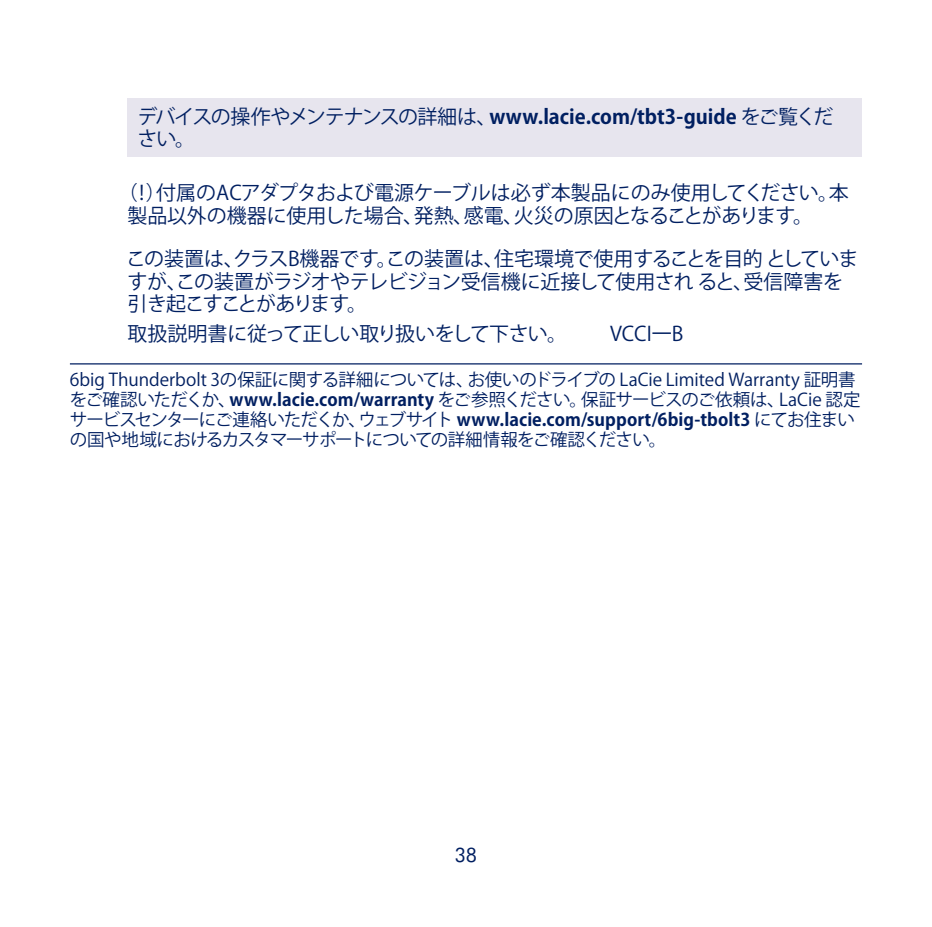
<style>
.page{position:relative;width:932px;height:927px;background:#fff}
.page>*{position:absolute;margin:0;border:0;box-sizing:border-box;transform-origin:0 0}
.t1{font:20px/22.5px "Koz Go Pr 6 N";letter-spacing:-.02em;color:#001f61}
.t2{font:20px/22.5px "Koz Go Pr 6 N";letter-spacing:-.07em;color:#001f61}
.t3{font:20px "Koz Go Pr 6 N";letter-spacing:-.04em;color:#001f61}
.t4{font:20px "Futura BT";color:#001f61;scale:.95 1}
.t5{font:17.5px/20px "Koz Go Pr 6 N";letter-spacing:-.025em;color:#001f61}
.s1{font-weight:700}
</style>
<div class="page">
<hr style="left:70px;top:363px;width:792px;height:1px;background:#001f61">
<div style="left:127px;top:98px;width:735px;height:58px;background:#e7e5ee"></div>
<p class="t2" style="left:137px;top:106px;width:697px">デバイスの操作やメンテナンスの詳細は、<span class="s1">www.lacie.com/tbt3-guide</span> をご覧ください。</p>
<p class="t1" style="left:127px;top:182px;width:723px;text-indent:-10px">（！）付属のACアダプタおよび電源ケーブルは必ず本製品にのみ使用してください。本製品以外の機器に使用した場合、発熱、感電、火災の原因となることがあります。</p>
<p class="t1" style="left:126px;top:248px;width:734px">この装置は、クラスB機器です。この装置は、住宅環境で使用することを目的としていますが、この装置がラジオやテレビジョン受信機に近接して使用されると、受信障害を引き起こすことがあります。</p>
<p class="t3" style="left:127px;top:322px;width:441px">取扱説明書に従って正しい取り扱いをして下さい。</p>
<p class="t1" style="left:610px;top:323px;width:75px">VCCI一B</p>
<p class="t5" style="left:70px;top:370px;width:792px">6big Thunderbolt 3の保証に関する詳細については、お使いのドライブの LaCie Limited Warranty 証明書をご確認いただくか、<span class="s1">www.lacie.com/warranty</span> をご参照ください。保証サービスのご依頼は、LaCie 認定サービスセンターにご連絡いただくか、ウェブサイト <span class="s1">www.lacie.com/support/6big-tbolt3</span> にてお住まいの国や地域におけるカスタマーサポートについての詳細情報をご確認ください。</p>
<p class="t4" style="left:455px;top:842px;width:25px">38</p>
</div>
